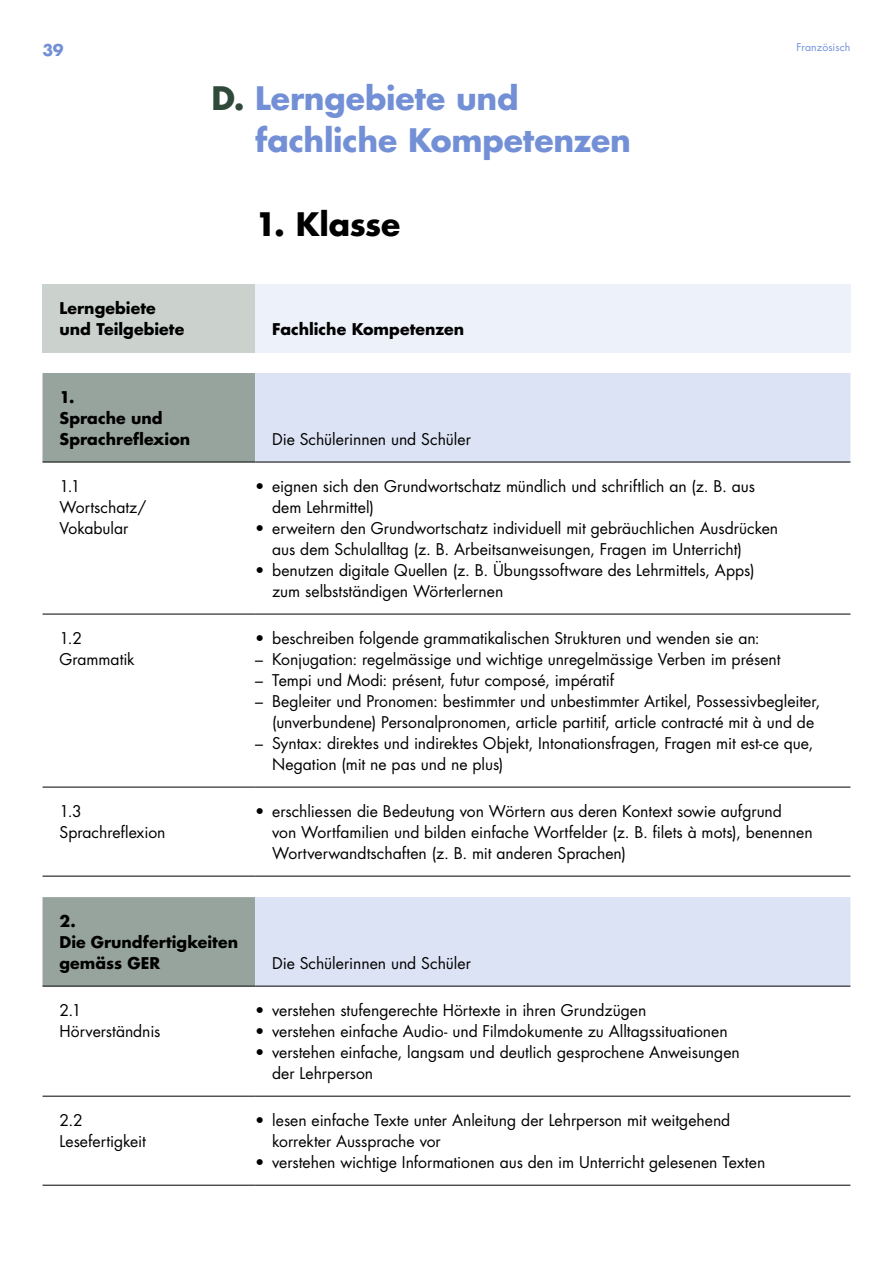
<style>
.page{position:relative;width:893px;height:1263px;background:#fff}
.page>*{position:absolute;margin:0;border:0;box-sizing:border-box;transform-origin:0 0}
.t1{font:700 31.5px/42px "Futura Luzern";letter-spacing:-.005em;color:#7390d6}
.t2{font:700 31.5px "Futura Luzern";letter-spacing:-.01em;color:#000}
.t3{font:15.75px/21px "Futura Luzern";color:#000}
.t4{font:700 15.75px/21px "Futura Luzern";color:#000}
.t5{font:700 15.75px "Futura Luzern";color:#7390d6}
.t6{font:10.5px "Futura Luzern";letter-spacing:.005em;color:#7390d6}
.s1{color:#2f4a3b}
</style>
<div class="page">
<div style="left:43px;top:284px;width:212px;height:68px;background:#cbd2ce"></div>
<div style="left:255px;top:284px;width:595px;height:68px;background:#edf1fa"></div>
<svg style="left:43px;top:373px;width:212px;height:613px"></svg>
<svg style="left:255px;top:373px;width:595px;height:613px"></svg>
<hr style="left:43px;top:462px;width:212px;height:1px;background:#000">
<hr style="left:255px;top:462px;width:595px;height:1px;background:#000">
<hr style="left:43px;top:986px;width:212px;height:1px;background:#000">
<hr style="left:255px;top:986px;width:595px;height:1px;background:#000">
<hr style="left:43px;top:614px;width:212px;height:1px;background:#000">
<hr style="left:255px;top:614px;width:595px;height:1px;background:#000">
<hr style="left:43px;top:1096px;width:212px;height:1px;background:#000">
<hr style="left:255px;top:1096px;width:595px;height:1px;background:#000">
<hr style="left:43px;top:1185px;width:212px;height:1px;background:#000">
<hr style="left:255px;top:1185px;width:595px;height:1px;background:#000">
<hr style="left:43px;top:787px;width:212px;height:1px;background:#000">
<hr style="left:255px;top:787px;width:595px;height:1px;background:#000">
<hr style="left:43px;top:876px;width:212px;height:1px;background:#000">
<hr style="left:255px;top:876px;width:595px;height:1px;background:#000">
<p class="t5" style="left:43px;top:39px;width:23px">39</p>
<p class="t6" style="left:797px;top:41px;width:55px">Französisch</p>
<h1 class="t1" style="left:255px;top:77px;width:377px;text-indent:-44px"><span class="s1">D.</span> Lerngebiete und fachliche Kompetenzen</h1>
<p class="t4" style="left:60px;top:297px;width:126px">Lerngebiete und Teilgebiete</p>
<p class="t4" style="left:60px;top:386px;width:132px">1.<br>Sprache und<br>Sprachreflexion</p>
<h1 class="t2" style="left:255px;top:203px;width:147px">1. Klasse</h1>
<p class="t4" style="left:272px;top:318px;width:194px">Fachliche Kompetenzen</p>
<p class="t3" style="left:272px;top:429px;width:200px">Die Schülerinnen und Schüler</p>
<p class="t3" style="left:60px;top:476px;width:88px">1.1<br>Wortschatz/<br>Vokabular</p>
<p class="t3" style="left:272px;top:476px;width:484px;text-indent:-17px">• eignen sich den Grundwortschatz mündlich und schriftlich an (z. B. aus dem Lehrmittel)</p>
<p class="t3" style="left:272px;top:518px;width:508px;text-indent:-17px">• erweitern den Grundwortschatz individuell mit gebräuchlichen Ausdrücken aus dem Schulalltag (z. B. Arbeitsanweisungen, Fragen im Unterricht)</p>
<p class="t3" style="left:272px;top:560px;width:484px;text-indent:-17px">• benutzen digitale Quellen (z. B. Übungssoftware des Lehrmittels, Apps) zum selbstständigen Wörterlernen</p>
<p class="t3" style="left:60px;top:628px;width:77px">1.2<br>Grammatik</p>
<p class="t3" style="left:255px;top:628px;width:506px">• beschreiben folgende grammatikalischen Strukturen und wenden sie an:</p>
<p class="t3" style="left:255px;top:649px;width:527px">– Konjugation: regelmässige und wichtige unregelmässige Verben im présent</p>
<p class="t3" style="left:255px;top:670px;width:361px">– Tempi und Modi: présent, futur composé, impératif</p>
<p class="t3" style="left:272px;top:691px;width:550px;text-indent:-17px">– Begleiter und Pronomen: bestimmter und unbestimmter Artikel, Possessivbegleiter, (unverbundene) Personalpronomen, article partitif, article contracté mit à und de</p>
<p class="t3" style="left:272px;top:733px;width:543px;text-indent:-17px">– Syntax: direktes und indirektes Objekt, Intonationsfragen, Fragen mit est-ce que,<br>Negation (mit ne pas und ne plus)</p>
<p class="t3" style="left:60px;top:801px;width:107px">1.3<br>Sprachreflexion</p>
<p class="t3" style="left:272px;top:801px;width:542px;text-indent:-17px">• erschliessen die Bedeutung von Wörtern aus deren Kontext sowie aufgrund<br>von Wortfamilien und bilden einfache Wortfelder (z. B. filets à mots), benennen<br>Wortverwandtschaften (z. B. mit anderen Sprachen)</p>
<p class="t4" style="left:60px;top:910px;width:180px">2.<br>Die Grundfertigkeiten gemäss GER</p>
<p class="t3" style="left:272px;top:953px;width:200px">Die Schülerinnen und Schüler</p>
<p class="t3" style="left:60px;top:1000px;width:102px">2.1<br>Hörverständnis</p>
<p class="t3" style="left:255px;top:1000px;width:393px">• verstehen stufengerechte Hörtexte in ihren Grundzügen</p>
<p class="t3" style="left:255px;top:1021px;width:474px">• verstehen einfache Audio- und Filmdokumente zu Alltagssituationen</p>
<p class="t3" style="left:272px;top:1042px;width:469px;text-indent:-17px">• verstehen einfache, langsam und deutlich gesprochene Anweisungen der Lehrperson</p>
<p class="t3" style="left:60px;top:1110px;width:88px">2.2<br>Lesefertigkeit</p>
<p class="t3" style="left:272px;top:1110px;width:460px;text-indent:-17px">• lesen einfache Texte unter Anleitung der Lehrperson mit weitgehend korrekter Aussprache vor</p>
<p class="t3" style="left:255px;top:1152px;width:512px">• verstehen wichtige Informationen aus den im Unterricht gelesenen Texten</p>
</div>
